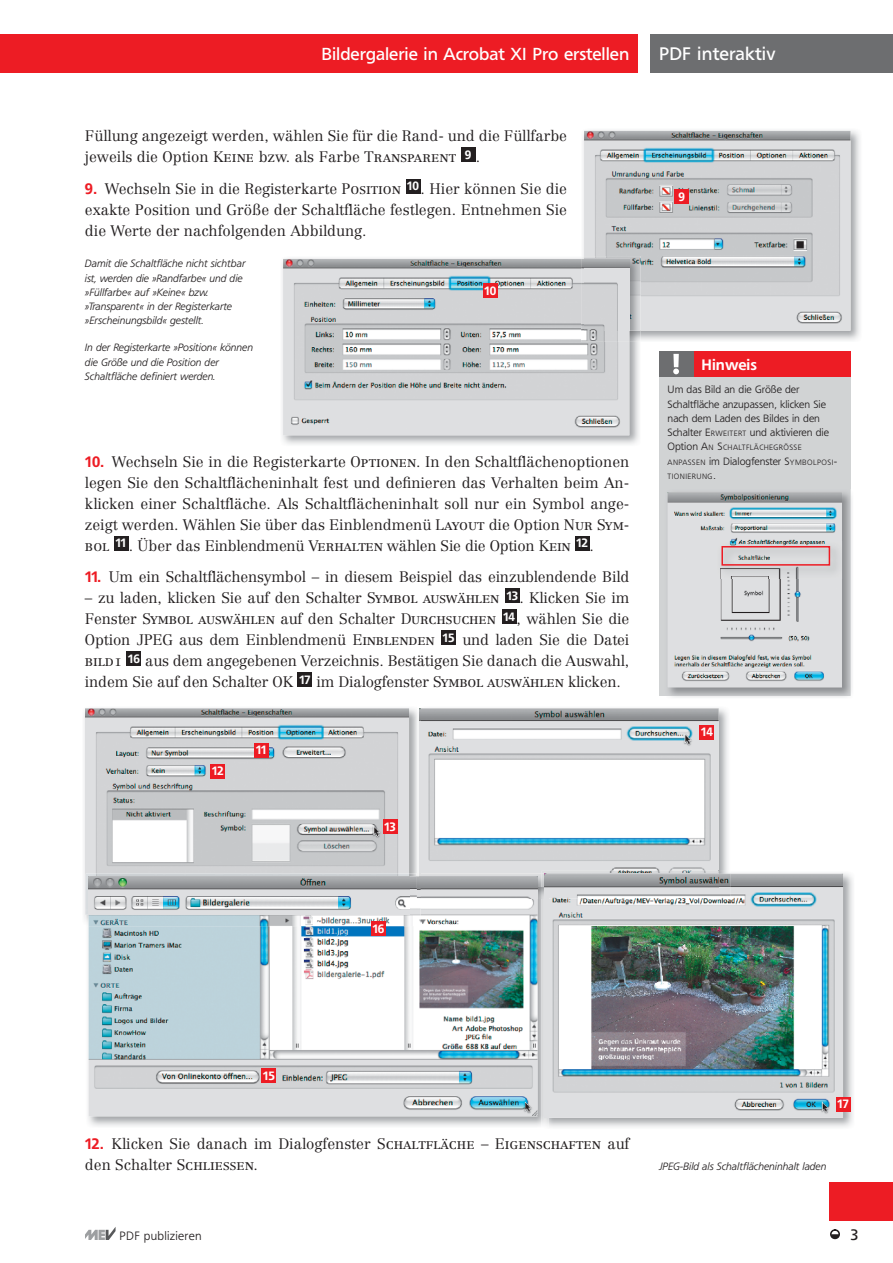
<style>
.page{position:relative;width:893px;height:1263px;background:#fff}
.page>*{position:absolute;margin:0;border:0;box-sizing:border-box;transform-origin:0 0}
.t1{font:18px "Freeborn SB";letter-spacing:.01em;color:#fff}
.t2{font:17.25px "Freeborn SB";color:#fff}
.t3{font:300 15px/21px "Centennial";color:#231f20;text-align:justify}
.t4{font:500 15px "Freeborn SB";color:#fff}
.t5{font:15px "Freeborn SB";color:#231f20}
.t6{font:500 12px "Freeborn SB";letter-spacing:-.095em;color:#fff}
.t7{font:300 12px "Freeborn SB";letter-spacing:.025em;color:#231f20}
.t8{font:italic 300 10.5px/14.2px "Freeborn SB";color:#231f20}
.t9{font:300 10.5px/14.2px "Freeborn SB";color:#231f20}
.t10{font:300 7.65px/14.2px "Freeborn SB";letter-spacing:.055em;color:#231f20}
.s1{font-family:"Centennial Light SC";font-weight:400}
.s2{font-family:"Freeborn SB";font-weight:500;color:#ed1c24}
.s3{font-size:7.65px}
.s4{font-size:10.5px}
</style>
<div class="page">
<svg style="left:85px;top:1227px;width:31px;height:13px"></svg>
<div style="left:830px;top:1229px;width:10px;height:10px;border:2px solid #231f20;border-radius:50%"></div>
<svg style="left:831px;top:1234px;width:8px;height:4px"></svg>
<div style="left:650px;top:34px;width:243px;height:38px;background:#6d6e70"></div>
<div style="left:0;top:34px;width:638px;height:38px;background:#ed1c24"></div>
<div style="left:829px;top:1182px;width:64px;height:38px;background:#ed1c24"></div>
<div style="left:461px;top:147px;width:15px;height:15px;background:#231f20"></div>
<div style="left:406px;top:179px;width:14px;height:15px;background:#231f20"></div>
<div style="left:114px;top:536px;width:15px;height:15px;background:#231f20"></div>
<div style="left:575px;top:536px;width:15px;height:15px;background:#231f20"></div>
<div style="left:505px;top:588px;width:15px;height:15px;background:#231f20"></div>
<div style="left:502px;top:609px;width:14px;height:15px;background:#231f20"></div>
<div style="left:441px;top:630px;width:15px;height:15px;background:#231f20"></div>
<div style="left:126px;top:651px;width:15px;height:15px;background:#231f20"></div>
<div style="left:297px;top:672px;width:15px;height:15px;background:#231f20"></div>
<img style="left:583px;top:130px;width:277px;height:211px">
<img style="left:584px;top:131px;width:266px;height:200px">
<div style="left:674px;top:189px;width:15px;height:15px;background:#ed1c24"></div>
<img style="left:282px;top:258px;width:357px;height:187px">
<img style="left:581px;top:256px;width:59px;height:86px">
<img style="left:584px;top:256px;width:56px;height:75px">
<img style="left:283px;top:259px;width:346px;height:176px">
<img style="left:581px;top:259px;width:48px;height:83px">
<img style="left:584px;top:259px;width:45px;height:72px">
<div style="left:483px;top:283px;width:15px;height:15px;background:#ed1c24"></div>
<img style="left:84px;top:708px;width:333px;height:211px">
<img style="left:85px;top:708px;width:324px;height:207px">
<img style="left:719px;top:708px;width:9px;height:163px">
<img style="left:417px;top:708px;width:3px;height:166px">
<img style="left:420px;top:708px;width:299px;height:166px">
<img style="left:88px;top:898px;width:453px;height:228px">
<img style="left:86px;top:874px;width:323px;height:41px">
<img style="left:89px;top:898px;width:448px;height:218px">
<img style="left:89px;top:876px;width:331px;height:50px">
<img style="left:89px;top:876px;width:320px;height:39px">
<img style="left:417px;top:876px;width:120px;height:22px">
<svg style="left:417px;top:874px;width:4px;height:13px"></svg>
<img style="left:541px;top:873px;width:312px;height:254px">
<svg style="left:719px;top:871px;width:11px;height:3px"></svg>
<img style="left:541px;top:871px;width:178px;height:3px">
<img style="left:549px;top:874px;width:294px;height:244px">
<img style="left:549px;top:874px;width:181px;height:24px">
<img style="left:549px;top:874px;width:170px;height:13px">
<img style="left:544px;top:898px;width:5px;height:220px">
<svg style="left:537px;top:874px;width:12px;height:24px"></svg>
<div style="left:254px;top:743px;width:15px;height:15px;background:#ed1c24"></div>
<div style="left:210px;top:764px;width:15px;height:15px;background:#ed1c24"></div>
<div style="left:383px;top:819px;width:15px;height:15px;background:#ed1c24"></div>
<div style="left:699px;top:725px;width:15px;height:15px;background:#ed1c24"></div>
<div style="left:261px;top:1068px;width:15px;height:15px;background:#ed1c24"></div>
<div style="left:371px;top:921px;width:15px;height:15px;background:#ed1c24"></div>
<div style="left:835px;top:1097px;width:15px;height:15px;background:#ed1c24"></div>
<div style="left:659px;top:377px;width:191px;height:319px;background:#d1d3d4"></div>
<img style="left:672px;top:489px;width:180px;height:209px">
<img style="left:667px;top:489px;width:183px;height:207px">
<img style="left:668px;top:492px;width:174px;height:195px">
<div style="left:693px;top:351px;width:157px;height:26px;background:#ed1c24"></div>
<div style="left:659px;top:351px;width:34px;height:26px;background:#6d6e70"></div>
<svg style="left:673px;top:354px;width:6px;height:20px"></svg>
<img style="left:717px;top:542px;width:126px;height:36px">
<div style="left:721px;top:546px;width:109px;height:20px;border:2px solid #ed1c24"></div>
<p class="t2" style="left:321px;top:47px;width:309px">Bildergalerie in Acrobat XI Pro erstellen</p>
<p class="t1" style="left:659px;top:47px;width:118px">PDF interaktiv</p>
<p class="t3" style="left:85px;top:127px;width:483px">Füllung angezeigt werden, wählen Sie für die Rand- und die Füllfarbe jeweils die Option <span class="s1">Keine</span> bzw. als Farbe T<span class="s1">ransparent</span> <sup>9</sup> <span class="s1">.</span></p>
<p class="t3" style="left:85px;top:179px;width:483px"><span class="s2">9.</span> Wechseln Sie in die Registerkarte <span class="s1">Position</span> <sup>10</sup><span class="s1">.</span> Hier können Sie die exakte Position und Größe der Schaltfläche festlegen. Entnehmen Sie die Werte der nachfolgenden Abbildung.</p>
<p class="t8" style="left:85px;top:258px;width:162px">Damit die Schaltfläche nicht sichtbar ist, werden die »Randfarbe« und die »Füllfarbe« auf »Keine« bzw. »Transparent« in der Registerkarte »Erscheinungsbild« gestellt.</p>
<p class="t8" style="left:85px;top:342px;width:170px">In der Registerkarte »Position« können die Größe und die Position der<br>Schaltfläche definiert werden.</p>
<p class="t6" style="left:484px;top:285px;width:14px">10</p>
<p class="t3" style="left:85px;top:452px;width:546px"><span class="s2">10.</span> Wechseln Sie in die Registerkarte <span class="s1">Optionen.</span> In den Schaltflächenoptionen legen Sie den Schaltflächeninhalt fest und definieren das Verhalten beim An&shy;klicken einer Schaltfläche. Als Schaltflächeninhalt soll nur ein Symbol ange&shy;zeigt werden. Wählen Sie über das Einblendmenü <span class="s1">Layout</span> die Option <span class="s1">Nur Sym&shy;bol</span> <sup>11</sup> <span class="s1">.</span> Über das Einblendmenü <span class="s1">Verhalten</span> wählen Sie die Option <span class="s1">Kein</span> <sup>12</sup>.</p>
<p class="t3" style="left:85px;top:568px;width:546px"><span class="s2">11.</span> Um ein Schaltflächensymbol – in diesem Beispiel das einzublendende Bild</p>
<p class="t3" style="left:85px;top:589px;width:546px">– zu laden, klicken Sie auf den Schalter <span class="s1">Symbol auswählen</span> <sup>13</sup><span class="s1">.</span> Klicken Sie im Fenster <span class="s1">Symbol auswählen</span> auf den Schalter <span class="s1">Durchsuchen</span> <sup>14</sup>, wählen Sie die Option JPEG aus dem Einblendmenü <span class="s1">Einblenden</span> <sup>15</sup> und laden Sie die Datei <span class="s1">bild1</span> <sup>16</sup> aus dem angegebenen Verzeichnis. Bestätigen Sie danach die Auswahl, indem Sie auf den Schalter OK <sup>17</sup> im Dialogfenster <span class="s1">Symbol auswählen</span> klicken.</p>
<p class="t6" style="left:212px;top:766px;width:13px">12</p>
<p class="t6" style="left:256px;top:745px;width:13px">11</p>
<p class="t6" style="left:384px;top:822px;width:13px">13</p>
<p class="t6" style="left:372px;top:924px;width:14px">16</p>
<p class="t6" style="left:678px;top:191px;width:8px">9</p>
<p class="t4" style="left:702px;top:358px;width:57px">Hinweis</p>
<p class="t9" style="left:668px;top:383px;width:163px">Um das Bild an die Größe der Schaltfläche anzupassen, klicken Sie nach dem Laden des Bildes in den Schalter E<span class="s3">RWEITERT</span> und aktivieren die</p>
<p class="t10" style="left:668px;top:441px;width:171px"><span class="s4">Option A</span>N <span class="s4">S</span>CHALTFLÄCHEGRÖSSE<br>ANPASSEN <span class="s4">im Dialogfenster S</span>YMBOLPOSI<span class="s4">-<br></span>TIONIERUNG<span class="s4">.</span></p>
<p class="t6" style="left:701px;top:727px;width:14px">14</p>
<p class="t6" style="left:263px;top:1071px;width:14px">15</p>
<p class="t3" style="left:85px;top:1135px;width:546px"><span class="s2">12.</span> Klicken Sie danach im Dialogfenster <span class="s1">Schaltfläche – Eigenschaften</span> auf den Schalter <span class="s1">Schließen.</span></p>
<p class="t6" style="left:837px;top:1099px;width:13px">17</p>
<p class="t8" style="left:659px;top:1161px;width:169px">JPEG-Bild als Schaltflächeninhalt laden</p>
<p class="t7" style="left:120px;top:1230px;width:84px">PDF publizieren</p>
<p class="t5" style="left:850px;top:1229px;width:10px">3</p>
</div>
